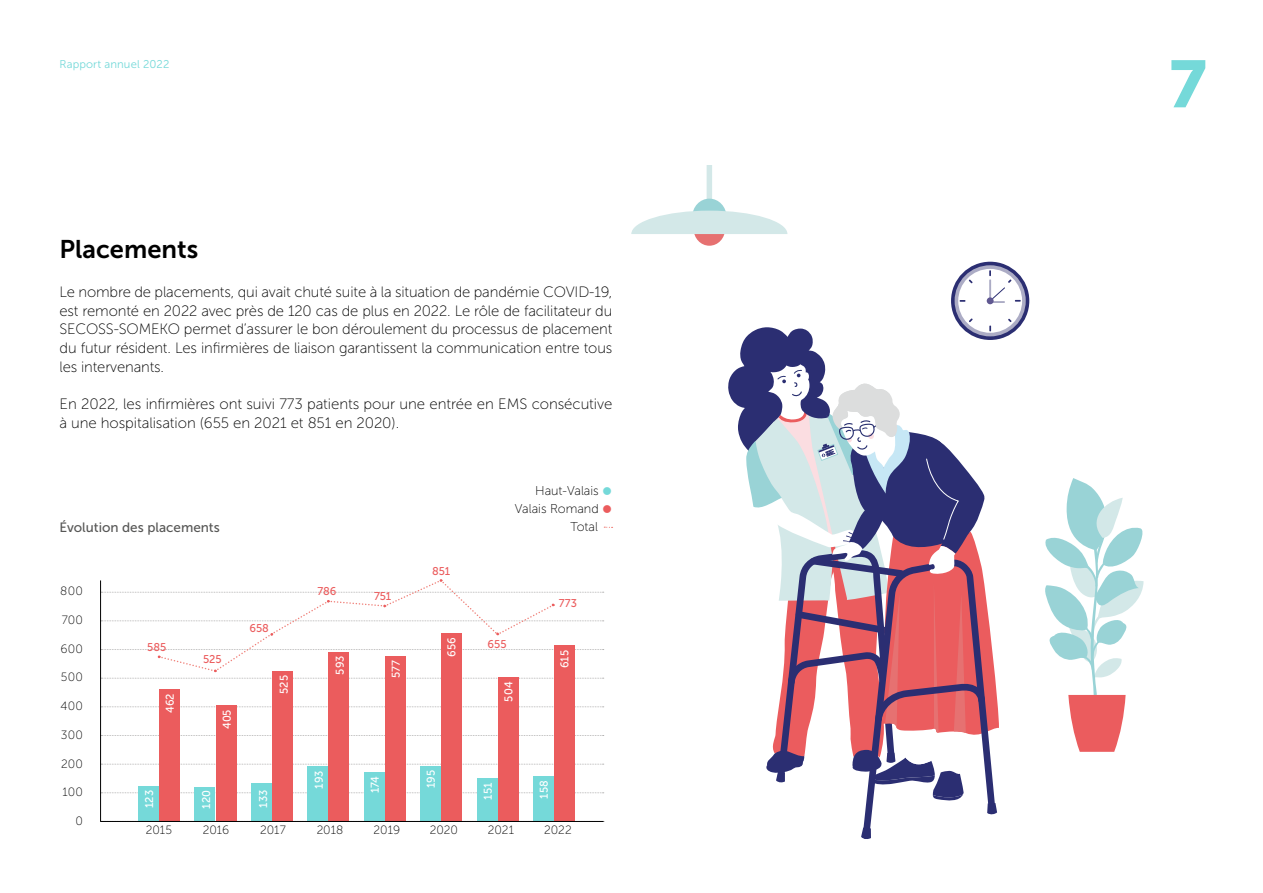
<style>
.page{position:relative;width:1263px;height:893px;background:#fff}
.page>*{position:absolute;margin:0;border:0;box-sizing:border-box;transform-origin:0 0}
.t1{font:66px "Museo Sans 900";color:#75d9d9}
.t2{font:25.5px "Museo Sans 700";color:#000}
.t3{font:15px/18.8px "Museo Sans 100";letter-spacing:-.005em;color:#000;text-align:justify}
.t4{font:13.5px "Museo Sans 500";color:#575756}
.t5{font:12.75px "Museo Sans 100";color:#000}
.t6{font:12px "Museo Sans 100";color:#000}
.t7{font:11.25px "Museo Sans 500";color:#fff}
.t8{font:11.25px "Museo Sans 500";color:#eb5c5d}
.t9{font:11.25px "Museo Sans 300";letter-spacing:.01em;color:#75d9d9}
.s1{color:#75d9d9}
.s2{color:#eb5c5d}
</style>
<div class="page">
<svg style="left:101px;top:792px;width:503px;height:1px"></svg>
<svg style="left:101px;top:764px;width:503px;height:1px"></svg>
<svg style="left:101px;top:735px;width:503px;height:1px"></svg>
<svg style="left:101px;top:706px;width:503px;height:1px"></svg>
<svg style="left:101px;top:678px;width:503px;height:1px"></svg>
<svg style="left:1045px;top:478px;width:99px;height:274px"></svg>
<div style="left:951px;top:262px;width:78px;height:78px;background:#2b2e72;border-radius:50%"></div>
<svg style="left:954px;top:265px;width:72px;height:71px"></svg>
<div style="left:958px;top:269px;width:64px;height:64px;background:#fff;border-radius:50%"></div>
<svg style="left:728px;top:318px;width:271px;height:521px"></svg>
<svg style="left:989px;top:270px;width:32px;height:33px"></svg>
<div style="left:987px;top:297px;width:7px;height:7px;background:#605891;border-radius:50%"></div>
<div style="left:707px;top:165px;width:5px;height:39px;background:#d3e8e8"></div>
<svg style="left:631px;top:199px;width:156px;height:47px"></svg>
<div style="left:554px;top:645px;width:21px;height:176px;background:#eb5c5d"></div>
<div style="left:533px;top:776px;width:21px;height:45px;background:#75d9d9"></div>
<div style="left:498px;top:677px;width:21px;height:144px;background:#eb5c5d"></div>
<div style="left:477px;top:778px;width:21px;height:43px;background:#75d9d9"></div>
<div style="left:441px;top:633px;width:21px;height:188px;background:#eb5c5d"></div>
<div style="left:420px;top:766px;width:21px;height:55px;background:#75d9d9"></div>
<div style="left:385px;top:656px;width:21px;height:165px;background:#eb5c5d"></div>
<div style="left:364px;top:772px;width:21px;height:49px;background:#75d9d9"></div>
<div style="left:328px;top:651px;width:21px;height:170px;background:#eb5c5d"></div>
<div style="left:307px;top:766px;width:21px;height:55px;background:#75d9d9"></div>
<div style="left:272px;top:671px;width:21px;height:150px;background:#eb5c5d"></div>
<div style="left:251px;top:783px;width:21px;height:38px;background:#75d9d9"></div>
<div style="left:216px;top:705px;width:20px;height:116px;background:#eb5c5d"></div>
<div style="left:194px;top:787px;width:21px;height:34px;background:#75d9d9"></div>
<div style="left:159px;top:689px;width:21px;height:132px;background:#eb5c5d"></div>
<div style="left:138px;top:786px;width:21px;height:35px;background:#75d9d9"></div>
<hr style="left:101px;top:821px;width:502px;height:1px;background:#000">
<hr style="left:100px;top:580px;width:1px;height:242px;background:#000">
<svg style="left:101px;top:579px;width:503px;height:93px"></svg>
<p class="t9" style="left:60px;top:58px;width:111px">Rapport annuel 2022</p>
<h2 class="t2" style="left:60px;top:235px;width:140px">Placements</h2>
<p class="t3" style="left:60px;top:283px;width:554px">Le nombre de placements, qui avait chuté suite à la situation de pandémie COVID-19, est remonté en 2022 avec près de 120 cas de plus en 2022. Le rôle de facilitateur du SECOSS-SOMEKO permet d’assurer le bon déroulement du processus de placement du futur résident. Les infirmières de liaison garantissent la communication entre tous les intervenants.</p>
<p class="t3" style="left:60px;top:395px;width:554px">En 2022, les infirmières ont suivi 773 patients pour une entrée en EMS consécutive à une hospitalisation (655 en 2021 et 851 en 2020).</p>
<p class="t4" style="left:60px;top:520px;width:162px">Évolution des placements</p>
<p class="t8" style="left:432px;top:565px;width:20px">851</p>
<p class="t5" style="left:535px;top:484px;width:79px">Haut-Valais <span class="s1">●</span></p>
<p class="t5" style="left:515px;top:502px;width:99px">Valais Romand <span class="s2">●</span></p>
<p class="t5" style="left:571px;top:520px;width:29px">Total</p>
<p class="t6" style="left:60px;top:585px;width:24px">800</p>
<p class="t6" style="left:62px;top:613px;width:23px">700</p>
<p class="t6" style="left:60px;top:642px;width:24px">600</p>
<p class="t6" style="left:61px;top:671px;width:23px">500</p>
<p class="t6" style="left:60px;top:700px;width:24px">400</p>
<p class="t6" style="left:61px;top:728px;width:24px">300</p>
<p class="t6" style="left:61px;top:757px;width:23px">200</p>
<p class="t6" style="left:63px;top:786px;width:22px">100</p>
<p class="t6" style="left:75px;top:814px;width:9px">0</p>
<p class="t8" style="left:147px;top:641px;width:21px">585</p>
<p class="t7" style="left:164px;top:713px;width:21px;rotate:-90deg">462</p>
<p class="t7" style="left:143px;top:808px;width:20px;rotate:-90deg">123</p>
<p class="t8" style="left:203px;top:653px;width:20px">525</p>
<p class="t7" style="left:221px;top:729px;width:21px;rotate:-90deg">405</p>
<p class="t8" style="left:249px;top:622px;width:21px">658</p>
<p class="t7" style="left:278px;top:694px;width:20px;rotate:-90deg">525</p>
<p class="t7" style="left:200px;top:808px;width:20px;rotate:-90deg">120</p>
<p class="t7" style="left:257px;top:808px;width:20px;rotate:-90deg">133</p>
<p class="t8" style="left:317px;top:585px;width:21px">786</p>
<p class="t7" style="left:334px;top:675px;width:20px;rotate:-90deg">593</p>
<p class="t7" style="left:313px;top:789px;width:19px;rotate:-90deg">193</p>
<p class="t8" style="left:374px;top:590px;width:19px">751</p>
<p class="t7" style="left:390px;top:678px;width:20px;rotate:-90deg">577</p>
<p class="t7" style="left:446px;top:657px;width:21px;rotate:-90deg">656</p>
<p class="t7" style="left:369px;top:793px;width:19px;rotate:-90deg">174</p>
<p class="t7" style="left:425px;top:788px;width:20px;rotate:-90deg">195</p>
<p class="t8" style="left:488px;top:638px;width:20px">655</p>
<p class="t7" style="left:503px;top:701px;width:21px;rotate:-90deg">504</p>
<p class="t8" style="left:559px;top:597px;width:20px">773</p>
<p class="t7" style="left:558px;top:668px;width:20px;rotate:-90deg">615</p>
<p class="t7" style="left:482px;top:799px;width:19px;rotate:-90deg">151</p>
<p class="t7" style="left:538px;top:799px;width:20px;rotate:-90deg">158</p>
<p class="t6" style="left:146px;top:823px;width:28px">2015</p>
<p class="t6" style="left:203px;top:823px;width:28px">2016</p>
<p class="t6" style="left:260px;top:823px;width:27px">2017</p>
<p class="t6" style="left:317px;top:823px;width:28px">2018</p>
<p class="t6" style="left:374px;top:823px;width:28px">2019</p>
<p class="t6" style="left:430px;top:823px;width:30px">2020</p>
<p class="t6" style="left:488px;top:823px;width:28px">2021</p>
<p class="t6" style="left:544px;top:823px;width:29px">2022</p>
<h1 class="t1" style="left:1169px;top:47px;width:39px">7</h1>
</div>
